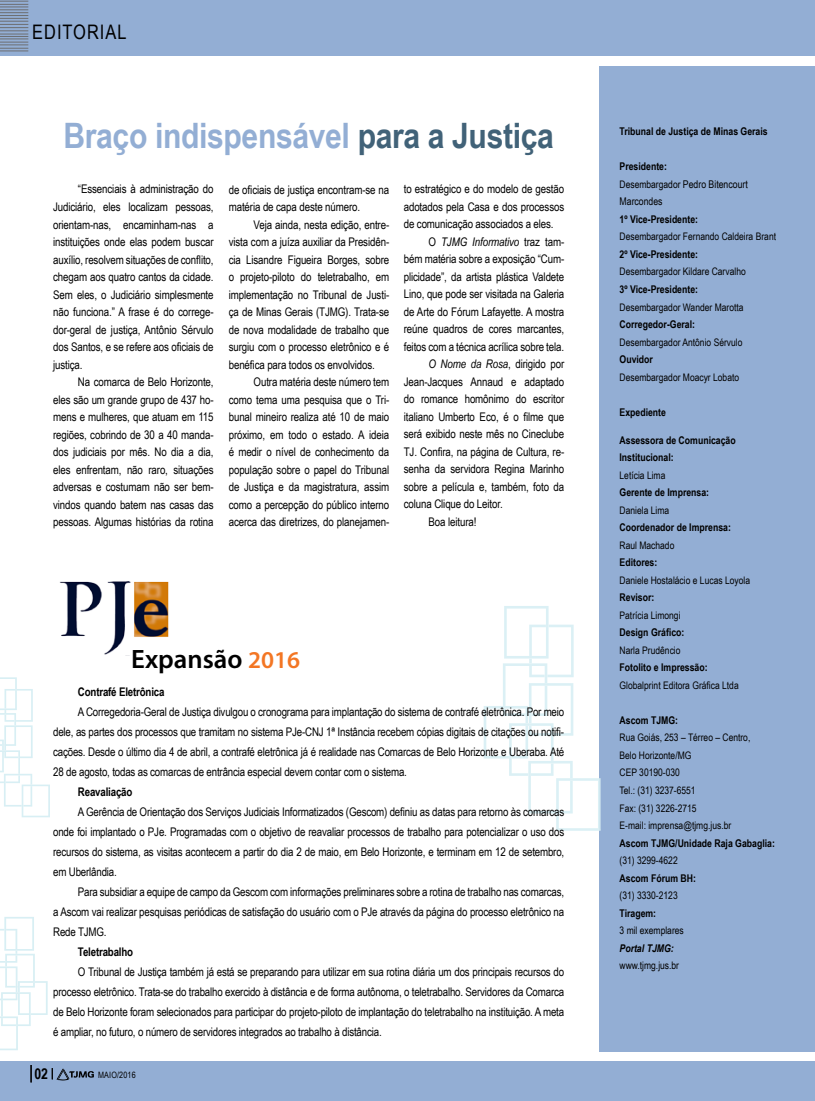
<style>
.page{position:relative;width:815px;height:1101px;background:#fff}
.page>*{position:absolute;margin:0;border:0;box-sizing:border-box;transform-origin:0 0}
.t1{font:700 35px "Arial Narrow";letter-spacing:-.01em;color:#93aed4;scale:1.05 1}
.t2{font:600 26.62px "Myriad Pro";color:#000}
.t3{font:20px "Arial Narrow";letter-spacing:.05em;color:#000}
.t4{font:700 15px "Arial Narrow";color:#000}
.t5{font:11.88px/17.5px "Arial Narrow";letter-spacing:-.01em;color:#000;text-align:justify}
.t6{font:700 11.88px "Arial Narrow";letter-spacing:-.015em;color:#000}
.t7{font:italic 11.88px "Arial Narrow";letter-spacing:-.01em;color:#000}
.t8{font:700 10.62px/17.5px "Arial Narrow";color:#000}
.t9{font:10.62px/17.5px "Arial Narrow";color:#000}
.t10{font:italic 700 10.62px "Arial Narrow";color:#000}
.t11{font:10.38px/17.5px "Arial Narrow";color:#000}
.t12{font:8.75px "Arial Narrow";letter-spacing:.02em;color:#000}
.s1{color:#416278}
.s2{font-weight:700}
.s3{font-size:10.38px}
.s4{font-style:normal}
.s5{font-style:italic}
.s6{font-size:24.25px;color:#f37624}
</style>
<div class="page">
<div style="left:0;top:1061px;width:815px;height:39px;background:#93aed4"></div>
<svg style="left:30px;top:1065px;width:2px;height:17px"></svg>
<svg style="left:52px;top:1068px;width:42px;height:12px"></svg>
<div style="left:0;top:0;width:815px;height:56px;background:#93aed4"></div>
<div style="left:600px;top:66px;width:215px;height:985px;background:#93aed4"></div>
<svg style="left:0;top:1px;width:28px;height:51px"></svg>
<svg style="left:484px;top:606px;width:117px;height:224px"></svg>
<img style="left:59px;top:581px;width:110px;height:74px">
<div style="left:131px;top:648px;width:266px;height:39px;background:#fff"></div>
<svg style="left:0;top:917px;width:48px;height:133px"></svg>
<svg style="left:0;top:677px;width:50px;height:140px"></svg>
<div style="left:117px;top:647px;width:8px;height:8px;background:#fff"></div>
<h3 class="t3" style="left:32px;top:17px;width:96px">EDITORIAL</h3>
<h1 class="t1" style="left:64px;top:109px;width:469px">Braço indispensável <span class="s1">para a Justiça</span></h1>
<p class="t8" style="left:620px;top:122px;width:150px">Tribunal de Justiça de Minas Gerais</p>
<p class="t9" style="left:620px;top:157px;width:130px"><span class="s2">Presidente:<br></span><span class="s3">Desembargador</span> Pedro Bitencourt<br>Marcondes</p>
<p class="t8" style="left:620px;top:210px;width:80px">1º Vice-Presidente:</p>
<p class="t11" style="left:620px;top:228px;width:158px">Desembargador Fernando Caldeira Brant</p>
<p class="t8" style="left:620px;top:245px;width:80px">2º Vice-Presidente:</p>
<p class="t11" style="left:620px;top:263px;width:128px">Desembargador Kildare Carvalho</p>
<p class="t8" style="left:620px;top:280px;width:80px">3º Vice-Presidente:</p>
<p class="t11" style="left:620px;top:298px;width:126px">Desembargador Wander Marotta</p>
<p class="t8" style="left:620px;top:315px;width:77px">Corregedor-Geral:</p>
<p class="t11" style="left:620px;top:333px;width:124px">Desembargador Antônio Sérvulo</p>
<p class="t8" style="left:620px;top:350px;width:35px">Ouvidor</p>
<p class="t11" style="left:620px;top:368px;width:121px">Desembargador Moacyr Lobato</p>
<p class="t8" style="left:620px;top:402px;width:48px">Expediente</p>
<p class="t8" style="left:620px;top:430px;width:118px">Assessora de Comunicação<br>Institucional:</p>
<p class="t11" style="left:620px;top:466px;width:47px">Letícia Lima</p>
<p class="t8" style="left:620px;top:483px;width:91px">Gerente de Imprensa:</p>
<p class="t11" style="left:620px;top:501px;width:51px">Daniela Lima</p>
<p class="t8" style="left:620px;top:518px;width:113px">Coordenador de Imprensa:</p>
<p class="t11" style="left:620px;top:536px;width:56px">Raul Machado</p>
<p class="t8" style="left:620px;top:553px;width:39px">Editores:</p>
<p class="t11" style="left:620px;top:571px;width:132px">Daniele Hostalácio e Lucas Loyola</p>
<p class="t8" style="left:620px;top:588px;width:36px">Revisor:</p>
<p class="t11" style="left:620px;top:606px;width:62px">Patrícia Limongi</p>
<p class="t8" style="left:620px;top:623px;width:66px">Design Gráfico:</p>
<p class="t11" style="left:620px;top:641px;width:62px">Narla Prudêncio</p>
<p class="t8" style="left:620px;top:658px;width:90px">Fotolito e Impressão:</p>
<p class="t11" style="left:620px;top:676px;width:121px">Globalprint Editora Gráfica Ltda</p>
<p class="t8" style="left:620px;top:710px;width:60px">Ascom TJMG:</p>
<p class="t11" style="left:620px;top:728px;width:132px">Rua Goiás, 253 – Térreo – Centro,<br>Belo Horizonte/MG<br>CEP 30190-030<br>Tel.: (31) 3237-6551<br>Fax: (31) 3226-2715<br>E-mail: imprensa@tjmg.jus.br</p>
<p class="t8" style="left:620px;top:833px;width:157px">Ascom TJMG/Unidade Raja Gabaglia:</p>
<p class="t11" style="left:620px;top:851px;width:60px">(31) 3299-4622</p>
<p class="t8" style="left:620px;top:868px;width:78px">Ascom Fórum BH:</p>
<p class="t11" style="left:620px;top:886px;width:60px">(31) 3330-2123</p>
<p class="t8" style="left:620px;top:903px;width:38px">Tiragem:</p>
<p class="t11" style="left:620px;top:921px;width:66px">3 mil exemplares</p>
<p class="t10" style="left:620px;top:939px;width:56px">Portal TJMG:</p>
<p class="t11" style="left:620px;top:956px;width:61px">www.tjmg.jus.br</p>
<p class="t5" style="left:404px;top:180px;width:162px">to estratégico e do modelo de gestão</p>
<p class="t5" style="left:404px;top:197px;width:162px">adotados pela Casa e dos processos</p>
<p class="t5" style="left:404px;top:215px;width:151px">de comunicação associados a eles.</p>
<p class="t7" style="left:429px;top:233px;width:137px"><span class="s4">O</span> TJMG Informativo <span class="s4">traz tam-</span></p>
<p class="t5" style="left:404px;top:250px;width:162px">bém matéria sobre a exposição “Cum-</p>
<p class="t5" style="left:404px;top:267px;width:162px">plicidade”, da artista plástica Valdete</p>
<p class="t5" style="left:404px;top:285px;width:162px">Lino, que pode ser visitada na Galeria</p>
<p class="t5" style="left:404px;top:302px;width:162px">de Arte do Fórum Lafayette. A mostra</p>
<p class="t5" style="left:404px;top:320px;width:162px">reúne quadros de cores marcantes,</p>
<p class="t5" style="left:404px;top:337px;width:162px">feitos com a técnica acrílica sobre tela.</p>
<p class="t5" style="left:429px;top:355px;width:137px"><span class="s5">O Nome da Rosa</span>, dirigido por</p>
<p class="t5" style="left:404px;top:372px;width:162px">Jean-Jacques Annaud e adaptado</p>
<p class="t5" style="left:404px;top:390px;width:162px">do romance homônimo do escritor</p>
<p class="t5" style="left:404px;top:407px;width:162px">italiano Umberto Eco, é o filme que</p>
<p class="t5" style="left:404px;top:425px;width:162px">será exibido neste mês no Cineclube</p>
<p class="t5" style="left:404px;top:442px;width:162px">TJ. Confira, na página de Cultura, re-</p>
<p class="t5" style="left:404px;top:460px;width:162px">senha da servidora Regina Marinho</p>
<p class="t5" style="left:404px;top:477px;width:162px">sobre a película e, também, foto da</p>
<p class="t5" style="left:404px;top:495px;width:101px">coluna Clique do Leitor.</p>
<p class="t5" style="left:429px;top:512px;width:49px">Boa leitura!</p>
<p class="t5" style="left:229px;top:180px;width:162px">de oficiais de justiça encontram-se na matéria de capa deste número.</p>
<p class="t5" style="left:229px;top:215px;width:162px;text-indent:25px">Veja ainda, nesta edição, entre&shy;vista com a juíza auxiliar da Presidên&shy;cia Lisandre Figueira Borges, sobre o projeto-piloto do teletrabalho, em implementação no Tribunal de Justi&shy;ça de Minas Gerais (TJMG). Trata-se de nova modalidade de trabalho que surgiu com o processo eletrônico e é benéfica para todos os envolvidos.</p>
<p class="t5" style="left:229px;top:373px;width:162px;text-indent:25px">Outra matéria deste número tem como tema uma pesquisa que o Tri&shy;bunal mineiro realiza até 10 de maio próximo, em todo o estado. A ideia é medir o nível de conhecimento da população sobre o papel do Tribunal de Justiça e da magistratura, assim como a percepção do público interno acerca das diretrizes, do planejamen-</p>
<p class="t5" style="left:53px;top:180px;width:162px;text-indent:25px">“Essenciais à administração do Judiciário, eles localizam pessoas, orientam-nas, encaminham-nas a instituições onde elas podem buscar auxílio, resolvem situações de conflito, chegam aos quatro cantos da cidade.<br>Sem eles, o Judiciário simplesmente não funciona.” A frase é do correge&shy;dor-geral de justiça, Antônio Sérvulo dos Santos, e se refere aos oficiais de justiça.</p>
<p class="t5" style="left:53px;top:372px;width:162px;text-indent:25px">Na comarca de Belo Horizonte, eles são um grande grupo de 437 ho&shy;mens e mulheres, que atuam em 115 regiões, cobrindo de 30 a 40 manda&shy;dos judiciais por mês. No dia a dia, eles enfrentam, não raro, situações adversas e costumam não ser bem&shy;vindos quando batem nas casas das pessoas. Algumas histórias da rotina</p>
<h2 class="t2" style="left:131px;top:642px;width:170px">Expansão <span class="s6">2016</span></h2>
<p class="t6" style="left:78px;top:683px;width:88px">Contrafé Eletrônica</p>
<p class="t5" style="left:53px;top:701px;width:513px;line-height:20px;text-indent:25px">A Corregedoria-Geral de Justiça divulgou o cronograma para implantação do sistema de contrafé eletrônica. Por meio dele, as partes dos processos que tramitam no sistema PJe-CNJ 1ª Instância recebem cópias digitais de citações ou notifi&shy;cações. Desde o último dia 4 de abril, a contrafé eletrônica já é realidade nas Comarcas de Belo Horizonte e Uberaba. Até 28 de agosto, todas as comarcas de entrância especial devem contar com o sistema.</p>
<p class="t6" style="left:78px;top:783px;width:56px">Reavaliação</p>
<p class="t5" style="left:53px;top:801px;width:513px;line-height:20px;text-indent:25px">A Gerência de Orientação dos Serviços Judiciais Informatizados (Gescom) definiu as datas para retorno às comarcas onde foi implantado o PJe. Programadas com o objetivo de reavaliar processos de trabalho para potencializar o uso dos recursos do sistema, as visitas acontecem a partir do dia 2 de maio, em Belo Horizonte, e terminam em 12 de setembro, em Uberlândia.</p>
<p class="t5" style="left:53px;top:881px;width:513px;line-height:20px;text-indent:25px">Para subsidiar a equipe de campo da Gescom com informações preliminares sobre a rotina de trabalho nas comarcas, a Ascom vai realizar pesquisas periódicas de satisfação do usuário com o PJe através da página do processo eletrônico na Rede TJMG.</p>
<p class="t6" style="left:78px;top:942px;width:57px">Teletrabalho</p>
<p class="t5" style="left:53px;top:961px;width:513px;line-height:20px;text-indent:25px">O Tribunal de Justiça também já está se preparando para utilizar em sua rotina diária um dos principais recursos do processo eletrônico. Trata-se do trabalho exercido à distância e de forma autônoma, o teletrabalho. Servidores da Comarca de Belo Horizonte foram selecionados para participar do projeto-piloto de implantação do teletrabalho na instituição. A meta é ampliar, no futuro, o número de servidores integrados ao trabalho à distância.</p>
<p class="t4" style="left:34px;top:1061px;width:15px">02</p>
<p class="t12" style="left:98px;top:1067px;width:39px">MAIO/2016</p>
</div>
